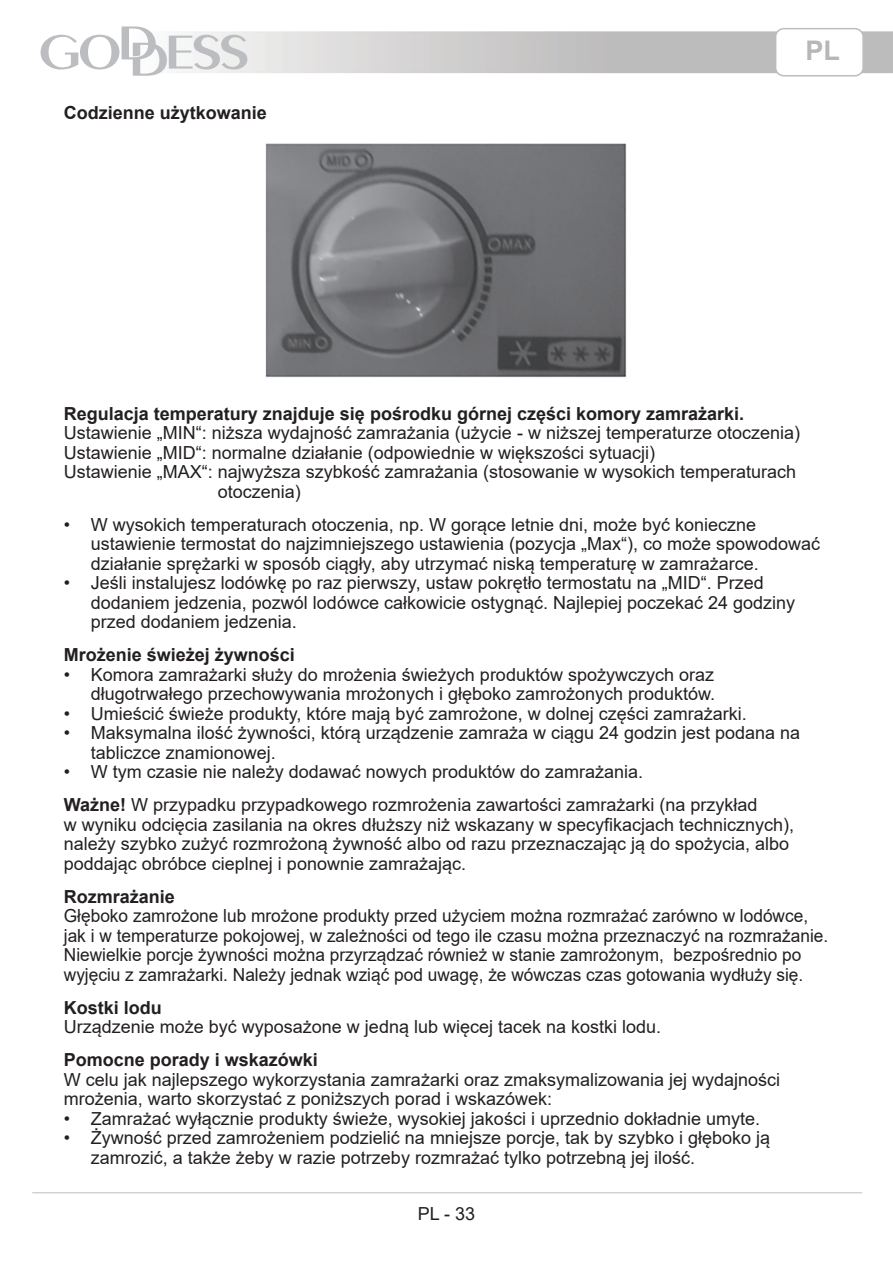
<style>
.page{position:relative;width:893px;height:1263px;background:#fff}
.page>*{position:absolute;margin:0;border:0;box-sizing:border-box;transform-origin:0 0}
.t1{font:700 27px "Arial";color:#b6b8b8}
.t2{font:18px/19.5px "Arial";color:#231f20}
.t3{font:18px/19.5px "Arial";color:#231f20;scale:.96 1}
.t4{font:700 18px "Arial";color:#231f20}
.s1{font-weight:700}
</style>
<div class="page">
<svg style="left:41px;top:26px;width:206px;height:50px"></svg>
<div style="left:775px;top:28px;width:89px;height:49px;border:2px solid #bcbdc0;border-radius:8px"></div>
<hr style="left:32px;top:1192px;width:830px;height:1px;background:#bcbdc0">
<img style="left:265px;top:143px;width:362px;height:235px">
<p class="t4" style="left:64px;top:100px;width:205px">Codzienne użytkowanie</p>
<h1 class="t1" style="left:805px;top:32px;width:36px">PL</h1>
<p class="t4" style="left:64px;top:401px;width:682px">Regulacja temperatury znajduje się pośrodku górnej części komory zamrażarki.</p>
<p class="t2" style="left:64px;top:423px;width:738px">Ustawienie „MIN“: niższa wydajność zamrażania (użycie - w niższej temperaturze otoczenia)</p>
<p class="t2" style="left:64px;top:443px;width:593px">Ustawienie „MID“: normalne działanie (odpowiednie w większości sytuacji)</p>
<p class="t2" style="left:218px;top:462px;width:580px;text-indent:-154px">Ustawienie „MAX“: najwyższa szybkość zamrażania (stosowanie w wysokich temperaturach otoczenia)</p>
<p class="t2" style="left:91px;top:515px;width:731px;text-indent:-27px">• W wysokich temperaturach otoczenia, np. W gorące letnie dni, może być konieczne ustawienie termostat do najzimniejszego ustawienia (pozycja „Max“), co może spowodować działanie sprężarki w sposób ciągły, aby utrzymać niską temperaturę w zamrażarce.</p>
<p class="t2" style="left:91px;top:573px;width:706px;text-indent:-27px">• Jeśli instalujesz lodówkę po raz pierwszy, ustaw pokrętło termostatu na „MID“. Przed dodaniem jedzenia, pozwól lodówce całkowicie ostygnąć. Najlepiej poczekać 24 godziny przed dodaniem jedzenia.</p>
<p class="t4" style="left:64px;top:642px;width:233px">Mrożenie świeżej żywności</p>
<p class="t2" style="left:64px;top:665px;width:653px;text-align:right">• Komora zamrażarki służy do mrożenia świeżych produktów spożywczych oraz długotrwałego przechowywania mrożonych i głęboko zamrożonych produktów.</p>
<p class="t2" style="left:64px;top:704px;width:684px">• Umieścić świeże produkty, które mają być zamrożone, w dolnej części zamrażarki.</p>
<p class="t2" style="left:91px;top:723px;width:711px;text-indent:-27px">• Maksymalna ilość żywności, którą urządzenie zamraża w ciągu 24 godzin jest podana na tabliczce znamionowej.</p>
<p class="t2" style="left:64px;top:762px;width:581px">• W tym czasie nie należy dodawać nowych produktów do zamrażania.</p>
<p class="t2" style="left:64px;top:795px;width:732px"><span class="s1">Ważne!</span> W przypadku przypadkowego rozmrożenia zawartości zamrażarki (na przykład<br>w wyniku odcięcia zasilania na okres dłuższy niż wskazany w specyfikacjach technicznych), należy szybko zużyć rozmrożoną żywność albo od razu przeznaczając ją do spożycia, albo poddając obróbce cieplnej i ponownie zamrażając.</p>
<p class="t4" style="left:64px;top:884px;width:113px">Rozmrażanie</p>
<p class="t3" style="left:64px;top:906px;width:798px">Głęboko zamrożone lub mrożone produkty przed użyciem można rozmrażać zarówno w lodówce, jak i w temperaturze pokojowej, w zależności od tego ile czasu można przeznaczyć na rozmrażanie.<br>Niewielkie porcje żywności można przyrządzać również w stanie zamrożonym, bezpośrednio po wyjęciu z zamrażarki. Należy jednak wziąć pod uwagę, że wówczas czas gotowania wydłuży się.</p>
<p class="t4" style="left:64px;top:995px;width:100px">Kostki lodu</p>
<p class="t2" style="left:64px;top:1017px;width:599px">Urządzenie może być wyposażone w jedną lub więcej tacek na kostki lodu.</p>
<p class="t4" style="left:64px;top:1047px;width:256px">Pomocne porady i wskazówki</p>
<p class="t2" style="left:64px;top:1070px;width:718px">W celu jak najlepszego wykorzystania zamrażarki oraz zmaksymalizowania jej wydajności mrożenia, warto skorzystać z poniższych porad i wskazówek:</p>
<p class="t2" style="left:64px;top:1109px;width:698px">• Zamrażać wyłącznie produkty świeże, wysokiej jakości i uprzednio dokładnie umyte.</p>
<p class="t2" style="left:91px;top:1128px;width:681px;text-indent:-27px">• Żywność przed zamrożeniem podzielić na mniejsze porcje, tak by szybko i głęboko ją zamrozić, a także żeby w razie potrzeby rozmrażać tylko potrzebną jej ilość.</p>
<p class="t2" style="left:418px;top:1204px;width:59px">PL - 33</p>
</div>
